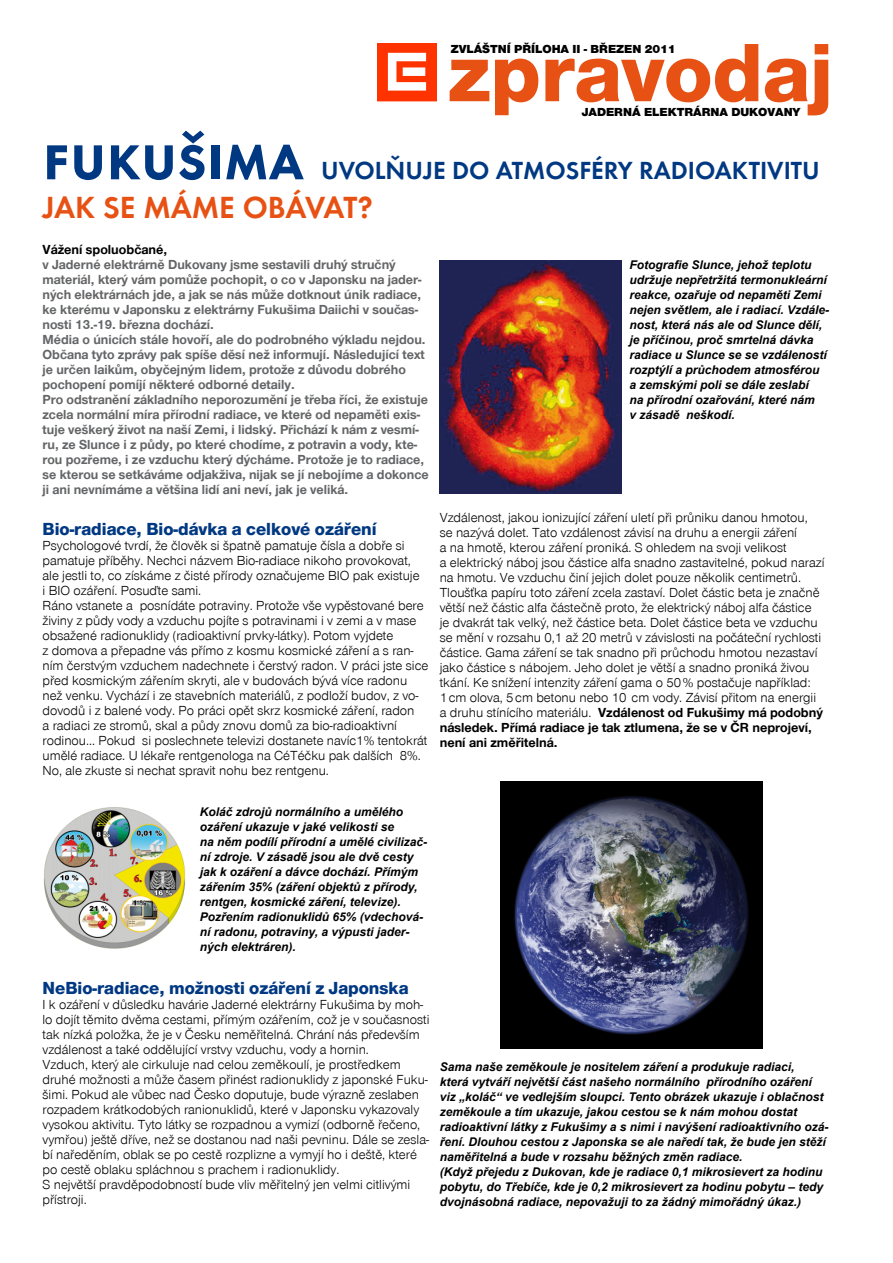
<style>
.page{position:relative;width:893px;height:1263px;background:#fff}
.page>*{position:absolute;margin:0;border:0;box-sizing:border-box;transform-origin:0 0}
.t1{font:800 85.8px "Nimbus CEZ";color:#e75113}
.t2{font:69px "Futura CEZ Demi";color:#003882}
.t3{font:31.5px "Futura CEZ Demi";color:#e75113}
.t4{font:25.5px "Futura CEZ Demi";color:#003882}
.t5{font:800 18px "Nimbus CEZ";color:#003882}
.t6{font:13.5px/15px "Nimbus CEZ";color:#000}
.t7{font:700 13.5px/15px "Nimbus CEZ";color:#646567}
.t8{font:700 13.5px "Nimbus CEZ";color:#000}
.t9{font:italic 700 12px/15px "Arial";color:#000}
.t10{font:900 12px "Nimbus CEZ";letter-spacing:-.005em;color:#000;scale:1.05 1}
.s1{font-weight:700}
</style>
<div class="page">
<img style="left:378px;top:43px;width:59px;height:59px">
<img style="left:44px;top:807px;width:142px;height:142px">
<img style="left:440px;top:260px;width:181px;height:233px">
<img style="left:500px;top:781px;width:262px;height:267px">
<p class="t10" style="left:451px;top:41px;width:216px">ZVLÁŠTNÍ PŘÍLOHA II - BŘEZEN 2011</p>
<h1 class="t1" style="left:448px;top:18px;width:387px">zpravodaj</h1>
<p class="t10" style="left:582px;top:104px;width:210px">JADERNÁ ELEKTRÁRNA DUKOVANY</p>
<h2 class="t2" style="left:43px;top:113px;width:263px">fukušima</h2>
<h3 class="t4" style="left:321px;top:155px;width:500px">UVOLŇUJE DO ATMOSFÉRY RADIOAKTIVITU</h3>
<h3 class="t3" style="left:43px;top:188px;width:332px">JAK SE MÁME OBÁVAT?</h3>
<p class="t8" style="left:43px;top:241px;width:126px">Vážení spoluobčané,</p>
<p class="t7" style="left:43px;top:257px;width:388px">v Jaderné elektrárně Dukovany jsme sestavili druhý stručný materiál, který vám pomůže pochopit, o co v Japonsku na jader&shy;ných elektrárnách jde, a jak se nás může dotknout únik radiace, ke kterému v Japonsku z elektrárny Fukušima Daiichi v součas&shy;nosti 13.-19. března dochází.<br>Média o únicích stále hovoří, ale do podrobného výkladu nejdou.<br>Občana tyto zprávy pak spíše děsí než informují. Následující text je určen laikům, obyčejným lidem, protože z důvodu dobrého pochopení pomíjí některé odborné detaily.<br>Pro odstranění základního neporozumění je třeba říci, že existuje zcela normální míra přírodní radiace, ve které od nepaměti exis&shy;tuje veškerý život na naší Zemi, i lidský. Přichází k nám z vesmí&shy;ru, ze Slunce i z půdy, po které chodíme, z potravin a vody, kte&shy;rou pozřeme, i ze vzduchu který dýcháme. Protože je to radiace, se kterou se setkáváme odjakživa, nijak se jí nebojíme a dokonce ji ani nevnímáme a většina lidí ani neví, jak je veliká.</p>
<h3 class="t5" style="left:43px;top:517px;width:336px">Bio-radiace, Bio-dávka a celkové ozáření</h3>
<p class="t6" style="left:43px;top:537px;width:387px">Psychologové tvrdí, že člověk si špatně pamatuje čísla a dobře si pamatuje příběhy. Nechci názvem Bio-radiace nikoho provokovat, ale jestli to, co získáme z čisté přírody označujeme BIO pak existuje<br>i BIO ozáření. Posuďte sami.<br>Ráno vstanete a posnídáte potraviny. Protože vše vypěstované bere živiny z půdy vody a vzduchu pojíte s potravinami i v zemi a v mase obsažené radionuklidy (radioaktivní prvky-látky). Potom vyjdete<br>z domova a přepadne vás přímo z kosmu kosmické záření a s ran&shy;ním čerstvým vzduchem nadechnete i čerstvý radon. V práci jste sice před kosmickým zářením skryti, ale v budovách bývá více radonu než venku. Vychází i ze stavebních materiálů, z podloží budov, z vo&shy;dovodů i z balené vody. Po práci opět skrz kosmické záření, radon<br>a radiaci ze stromů, skal a půdy znovu domů za bio-radioaktivní rodinou... Pokud si poslechnete televizi dostanete navíc1% tentokrát umělé radiace. U lékaře rentgenologa na CéTéčku pak dalších 8%.<br>No, ale zkuste si nechat spravit nohu bez rentgenu.</p>
<p class="t9" style="left:200px;top:804px;width:229px">Koláč zdrojů normálního a umělého ozáření ukazuje v jaké velikosti se<br>na něm podílí přírodní a umělé civilizač&shy;ní zdroje. V zásadě jsou ale dvě cesty jak k ozáření a dávce dochází. Přímým zářením 35% (záření objektů z přírody, rentgen, kosmické záření, televize).<br>Pozřením radionuklidů 65% (vdechová&shy;ní radonu, potraviny, a výpusti jader&shy;ných elektráren).</p>
<h3 class="t5" style="left:43px;top:977px;width:367px">NeBio-radiace, možnosti ozáření z Japonska</h3>
<p class="t6" style="left:43px;top:997px;width:388px">I k ozáření v důsledku havárie Jaderné elektrárny Fukušima by moh&shy;lo dojít těmito dvěma cestami, přímým ozářením, což je v současnosti tak nízká položka, že je v Česku neměřitelná. Chrání nás především vzdálenost a také oddělující vrstvy vzduchu, vody a hornin.<br>Vzduch, který ale cirkuluje nad celou zeměkoulí, je prostředkem druhé možnosti a může časem přinést radionuklidy z japonské Fuku&shy;šimi. Pokud ale vůbec nad Česko doputuje, bude výrazně zeslaben rozpadem krátkodobých ranionuklidů, které v Japonsku vykazovaly vysokou aktivitu. Tyto látky se rozpadnou a vymizí (odborně řečeno, vymřou) ještě dříve, než se dostanou nad naši pevninu. Dále se zesla&shy;bí naředěním, oblak se po cestě rozplizne a vymyjí ho i deště, které po cestě oblaku spláchnou s prachem i radionuklidy.<br>S největší pravděpodobností bude vliv měřitelný jen velmi citlivými přístroji.</p>
<p class="t9" style="left:629px;top:257px;width:201px">Fotografie Slunce, jehož teplotu udržuje nepřetržitá termonukleární reakce, ozařuje od nepaměti Zemi nejen světlem, ale i radiací. Vzdále&shy;nost, která nás ale od Slunce dělí, je příčinou, proč smrtelná dávka radiace u Slunce se se vzdáleností rozptýlí a průchodem atmosférou<br>a zemskými poli se dále zeslabí<br>na přírodní ozařování, které nám<br>v zásadě neškodí.</p>
<p class="t6" style="left:440px;top:510px;width:386px">Vzdálenost, jakou ionizující záření uletí při průniku danou hmotou,<br>se nazývá dolet. Tato vzdálenost závisí na druhu a energii záření<br>a na hmotě, kterou záření proniká. S ohledem na svoji velikost<br>a elektrický náboj jsou částice alfa snadno zastavitelné, pokud narazí na hmotu. Ve vzduchu činí jejich dolet pouze několik centimetrů.<br>Tloušťka papíru toto záření zcela zastaví. Dolet částic beta je značně větší než částic alfa částečně proto, že elektrický náboj alfa částice je dvakrát tak velký, než částice beta. Dolet částice beta ve vzduchu se mění v rozsahu 0,1 až 20 metrů v závislosti na počáteční rychlosti částice. Gama záření se tak snadno při průchodu hmotou nezastaví jako částice s nábojem. Jeho dolet je větší a snadno proniká živou tkání. Ke snížení intenzity záření gama o 50 % postačuje například:<br>1 cm olova, 5 cm betonu nebo 10 cm vody. Závisí přitom na energii a druhu stínícího materiálu. <span class="s1">Vzdálenost od Fukušimy má podobný následek. Přímá radiace je tak ztlumena, že se v ČR neprojeví, není ani změřitelná.</span></p>
<p class="t9" style="left:440px;top:1059px;width:390px">Sama naše zeměkoule je nositelem záření a produkuje radiaci,<br>která vytváří největší část našeho normálního přírodního ozáření viz „koláč“ ve vedlejším sloupci. Tento obrázek ukazuje i oblačnost zeměkoule a tím ukazuje, jakou cestou se k nám mohou dostat radioaktivní látky z Fukušimy a s nimi i navýšení radioaktivního ozá&shy;ření. Dlouhou cestou z Japonska se ale naředí tak, že bude jen stěží naměřitelná a bude v rozsahu běžných změn radiace.<br>(Když přejedu z Dukovan, kde je radiace 0,1 mikrosievert za hodinu pobytu, do Třebíče, kde je 0,2 mikrosievert za hodinu pobytu – tedy dvojnásobná radiace, nepovažuji to za žádný mimořádný úkaz.)</p>
</div>
